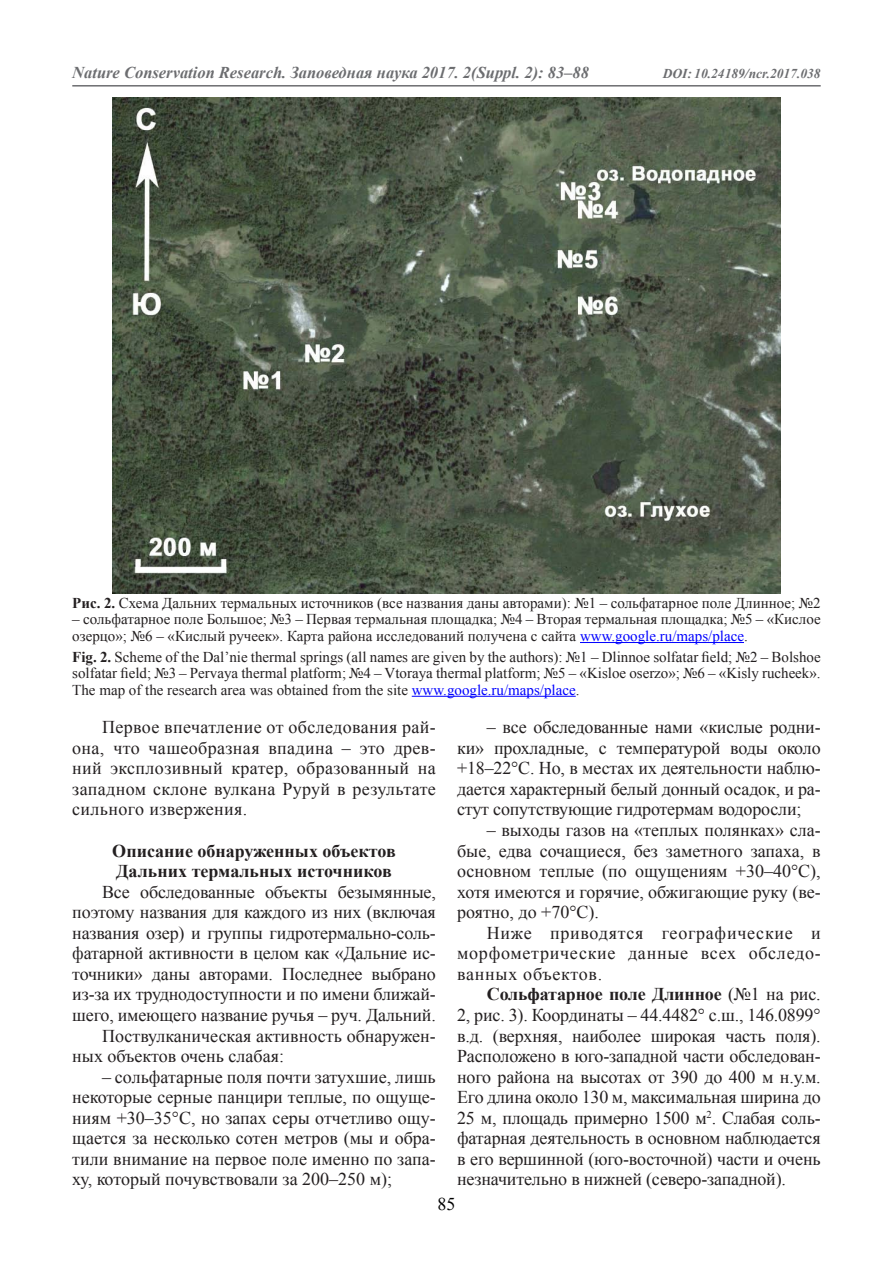
<style>
.page{position:relative;width:893px;height:1263px;background:#fff}
.page>*{position:absolute;margin:0;border:0;box-sizing:border-box;transform-origin:0 0}
.t1{font:18px/20.5px "Times New Roman";color:#231f20;text-align:justify}
.t2{font:700 18px "Times New Roman";color:#231f20}
.t3{font:18px "Times New Roman";color:#000}
.t4{font:italic 700 16.5px "Times New Roman";color:#6c6d70}
.t5{font:15px/16.5px "Times New Roman";color:#231f20}
.t6{font:italic 700 13.5px "Times New Roman";color:#6c6d70}
.s1{font-weight:700}
.s2{color:#00f}
</style>
<div class="page">
<hr style="left:72px;top:85px;width:749px;height:2px;background:#6c6d70">
<img style="left:112px;top:98px;width:669px;height:495px">
<hr style="left:580px;top:642px;width:164px;height:1px;background:#00f">
<hr style="left:412px;top:696px;width:164px;height:1px;background:#00f">
<p class="t4" style="left:72px;top:61px;width:518px">Nature Conservation Research. Заповедная наука 2017. 2(Suppl. 2): 83–88</p>
<p class="t6" style="left:663px;top:64px;width:159px">DOI: 10.24189/ncr.2017.038</p>
<p class="t5" style="left:72px;top:594px;width:750px"><span class="s1">Рис. 2.</span> Схема Дальних термальных источников (все названия даны авторами): №1 – сольфатарное поле Длинное; №2</p>
<p class="t5" style="left:72px;top:611px;width:750px">– сольфатарное поле Большое; №3 – Первая термальная площадка; №4 – Вторая термальная площадка; №5 – «Кислое озерцо»; №6 – «Кислый ручеек». Карта района исследований получена с сайта <span class="s2">www.google.ru/maps/place</span>.</p>
<p class="t5" style="left:72px;top:648px;width:750px;text-align:justify"><span class="s1">Fig. 2.</span> Scheme of the Dal’nie thermal springs (all names are given by the authors): №1 – Dlinnoe solfatar field; №2 – Bolshoe solfatar field; №3 – Pervaya thermal platform; №4 – Vtoraya thermal platform; №5 – «Kisloe oserzo»; №6 – «Kisly rucheek».<br>The map of the research area was obtained from the site <span class="s2">www.google.ru/maps/place</span>.</p>
<p class="t1" style="left:72px;top:717px;width:365px;text-indent:30px">Первое впечатление от обследования рай&shy;она, что чашеобразная впадина – это древ&shy;ний эксплозивный кратер, образованный на западном склоне вулкана Руруй в результате сильного извержения.</p>
<p class="t2" style="left:112px;top:838px;width:285px">Описание обнаруженных объектов</p>
<p class="t2" style="left:116px;top:859px;width:277px">Дальних термальных источников</p>
<p class="t1" style="left:72px;top:881px;width:365px;text-indent:30px">Все обследованные объекты безымянные, поэтому названия для каждого из них (включая названия озер) и группы гидротермально-соль&shy;фатарной активности в целом как «Дальние ис&shy;точники» даны авторами. Последнее выбрано из-за их труднодоступности и по имени ближай&shy;шего, имеющего название ручья – руч. Дальний.</p>
<p class="t1" style="left:72px;top:1025px;width:365px;text-indent:30px">Поствулканическая активность обнаружен&shy;ных объектов очень слабая:</p>
<p class="t1" style="left:72px;top:1066px;width:365px;text-indent:30px">– сольфатарные поля почти затухшие, лишь некоторые серные панцири теплые, по ощуще&shy;ниям +30–35°С, но запах серы отчетливо ощу&shy;щается за несколько сотен метров (мы и обра&shy;тили внимание на первое поле именно по запа&shy;ху, который почувствовали за 200–250 м);</p>
<p class="t1" style="left:457px;top:717px;width:365px;text-indent:30px">– все обследованные нами «кислые родни&shy;ки» прохладные, с температурой воды около +18–22°С. Но, в местах их деятельности наблю&shy;дается характерный белый донный осадок, и ра&shy;стут сопутствующие гидротермам водоросли;</p>
<p class="t1" style="left:457px;top:819px;width:365px;text-indent:30px">– выходы газов на «теплых полянках» сла&shy;бые, едва сочащиеся, без заметного запаха, в основном теплые (по ощущениям +30–40°С), хотя имеются и горячие, обжигающие руку (ве&shy;роятно, до +70°С).</p>
<p class="t1" style="left:457px;top:922px;width:365px;text-indent:30px">Ниже приводятся географические и морфометрические данные всех обследо&shy;ванных объектов.</p>
<p class="t1" style="left:457px;top:984px;width:365px;text-indent:30px"><span class="s1">Сольфатарное поле Длинное</span> (№1 на рис.<br>2, рис. 3). Координаты – 44.4482° с.ш., 146.0899° в.д. (верхняя, наиболее широкая часть поля).<br>Расположено в юго-западной части обследован&shy;ного района на высотах от 390 до 400 м н.у.м.<br>Его длина около 130 м, максимальная ширина до 25 м, площадь примерно 1500 м<sup>2</sup>. Слабая соль&shy;фатарная деятельность в основном наблюдается в его вершинной (юго-восточной) части и очень незначительно в нижней (северо-западной).</p>
<p class="t3" style="left:437px;top:1191px;width:19px">85</p>
</div>
